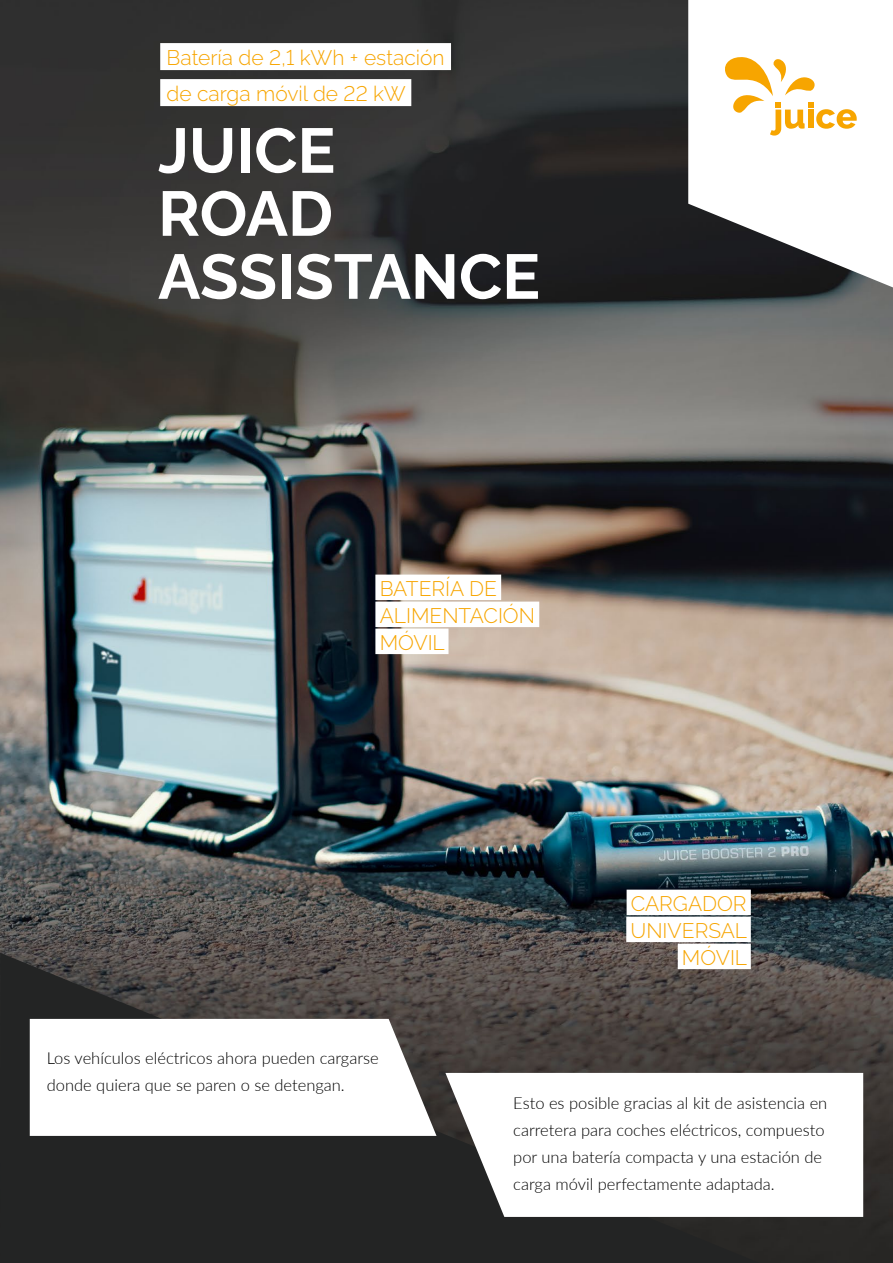
<style>
.page{position:relative;width:893px;height:1263px;background:#fff}
.page>*{position:absolute;margin:0;border:0;box-sizing:border-box;transform-origin:0 0}
.t1{font:700 63px/63px "Raleway";color:#fff}
.t2{font:300 21px/27px "Raleway";color:#f7a500}
.t3{font:300 16.5px/27px "Lato";color:#000}
</style>
<div class="page">
<img style="left:0;top:0;width:893px;height:1263px">
<svg style="left:0;top:953px;width:760px;height:310px;background:#363332"></svg>
<svg style="left:30px;top:1019px;width:406px;height:117px"></svg>
<svg style="left:445px;top:1073px;width:418px;height:144px"></svg>
<svg style="left:688px;top:0;width:205px;height:287px"></svg>
<svg style="left:723px;top:56px;width:134px;height:80px"></svg>
<div style="left:808px;top:110px;width:5px;height:18px;background:#f7a500"></div>
<div style="left:627px;top:890px;width:124px;height:25px;background:#fff"></div>
<div style="left:626px;top:917px;width:125px;height:25px;background:#fff"></div>
<div style="left:678px;top:944px;width:73px;height:25px;background:#fff"></div>
<div style="left:375px;top:575px;width:126px;height:25px;background:#fff"></div>
<div style="left:375px;top:602px;width:164px;height:25px;background:#fff"></div>
<div style="left:375px;top:629px;width:73px;height:25px;background:#fff"></div>
<div style="left:160px;top:43px;width:291px;height:27px;background:#fff"></div>
<div style="left:160px;top:79px;width:251px;height:27px;background:#fff"></div>
<p class="t2" style="left:167px;top:37px;width:280px;line-height:36px">Batería de 2,1 kWh + estación de carga móvil de 22 kW</p>
<h1 class="t1" style="left:158px;top:113px;width:383px">JUICE<br>ROAD<br>ASSISTANCE</h1>
<p class="t2" style="left:380px;top:573px;width:157px">BATERÍA DE<br>ALIMENTACIÓN<br>MÓVIL</p>
<p class="t3" style="left:47px;top:1044px;width:333px">Los vehículos eléctricos ahora pueden cargarse donde quiera que se paren o se detengan.</p>
<p class="t2" style="left:630px;top:888px;width:118px;text-align:right">CARGADOR<br>UNIVERSAL<br>MÓVIL</p>
<p class="t3" style="left:513px;top:1089px;width:316px">Esto es posible gracias al kit de asistencia en carretera para coches eléctricos, compuesto por una batería compacta y una estación de carga móvil perfectamente adaptada.</p>
</div>
